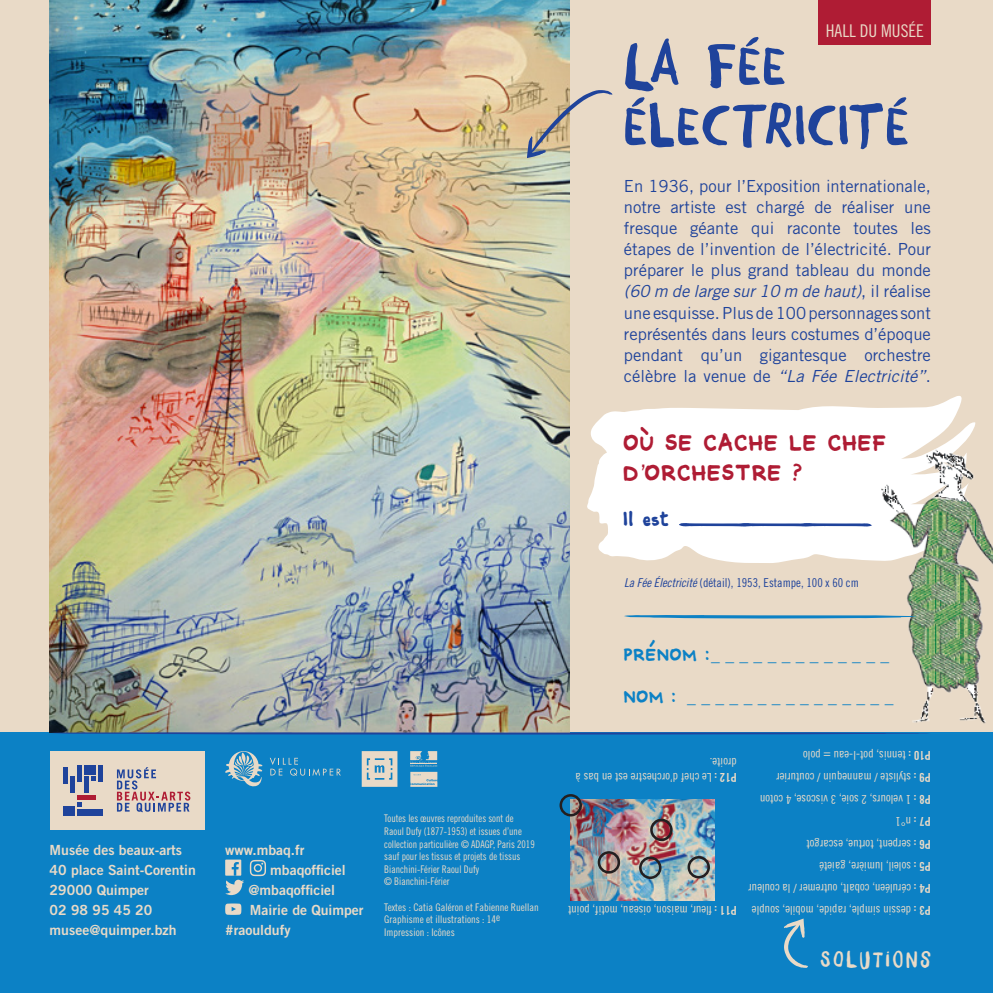
<style>
.page{position:relative;width:993px;height:993px;background:#fff}
.page>*{position:absolute;margin:0;border:0;box-sizing:border-box;transform-origin:0 0}
.titre{font:56px/60.2px "Daft Brush";letter-spacing:.02em;color:#1f439b;scale:1.3 1}
.action{font:22.75px/30.6px "Comiquita Sans";letter-spacing:-.05em;color:#af1c34}
.t1{font:21.7px "Daft Brush";letter-spacing:.14em;color:#e9dac7;scale:1.14 1}
.question{font:21px "Comiquita Sans";color:#1f439b}
.question-2{font:17.5px "Trade Gothic";color:#0c81c5}
.légende_mini{font:17.5px "Trade Gothic Cond Eighteen";color:#e9dac7}
.intro{font:16.62px/21px "Trade Gothic";color:#1f439b;text-align:justify}
.t2{font:14px "Trade Gothic Bold Two";color:#e9dac7}
.légende_mini-2{font:12.25px/14.7px "Trade Gothic Cond Eighteen";color:#e9dac7}
.légende_mini-3{font:12.25px "Trade Gothic Cond Eighteen";color:#1f439b}
.légende_mini-4{font:12.25px "Trade Gothic Bold Cond Twenty";color:#e9dac7}
.légende_mini-5{font:10.5px/12.6px "Trade Gothic Cond Eighteen";color:#e9dac7;scale:.94 1}
.légende_mini-6{font:10.5px/12.6px "Trade Gothic Cond Eighteen";color:#e9dac7}
.s1{font-style:italic}
.s2{font-family:"Trade Gothic"}
.s3{font-family:"Comiquita Sans"}
.s4{font-family:"Trade Gothic Bold Cond Twenty"}
.s5{font-family:"Trade Gothic Cond Eighteen"}
</style>
<div class="page">
<div style="left:0;top:0;width:992px;height:734px;background:#e9dac7"></div>
<div style="left:0;top:732px;width:992px;height:260px;background:#0c81c5"></div>
<svg style="left:587px;top:396px;width:388px;height:167px;fill:#fff"></svg>
<img style="left:50px;top:0;width:519px;height:732px">
<div style="left:50px;top:750px;width:154px;height:79px;background:#e9dac7"></div>
<div style="left:70px;top:776px;width:5px;height:16px;background:#1f439b"></div>
<hr style="left:64px;top:767px;width:4px;height:16px;background:#1f439b">
<div style="left:64px;top:806px;width:11px;height:9px;background:#1f439b"></div>
<hr style="left:77px;top:795px;width:19px;height:4px;background:#af1c34">
<svg style="left:77px;top:802px;width:5px;height:4px"></svg>
<div style="left:77px;top:808px;width:26px;height:7px;background:#1f439b"></div>
<div style="left:98px;top:764px;width:5px;height:17px;background:#1f439b"></div>
<div style="left:84px;top:776px;width:5px;height:16px;background:#1f439b"></div>
<div style="left:84px;top:764px;width:12px;height:10px;background:#1f439b"></div>
<div style="left:77px;top:764px;width:5px;height:17px;background:#1f439b"></div>
<svg style="left:91px;top:776px;width:5px;height:5px"></svg>
<svg style="left:117px;top:767px;width:73px;height:45px"></svg>
<div style="left:225px;top:859px;width:16px;height:16px;background:#e9dac7"></div>
<svg style="left:250px;top:859px;width:16px;height:16px"></svg>
<svg style="left:225px;top:861px;width:19px;height:33px"></svg>
<svg style="left:225px;top:903px;width:16px;height:11px"></svg>
<svg style="left:784px;top:918px;width:23px;height:49px"></svg>
<svg style="left:527px;top:90px;width:85px;height:68px"></svg>
<svg style="left:410px;top:751px;width:28px;height:35px"></svg>
<svg style="left:361px;top:751px;width:36px;height:35px"></svg>
<svg style="left:270px;top:757px;width:71px;height:18px"></svg>
<svg style="left:225px;top:751px;width:38px;height:36px"></svg>
<img style="left:570px;top:799px;width:144px;height:101px">
<div style="left:639px;top:856px;width:22px;height:22px;border:3px solid #231f20;border-radius:50%"></div>
<div style="left:597px;top:850px;width:23px;height:23px;border:3px solid #231f20;border-radius:50%"></div>
<div style="left:650px;top:818px;width:22px;height:22px;border:3px solid #231f20;border-radius:50%"></div>
<div style="left:559px;top:793px;width:22px;height:23px;border:3px solid #231f20;border-radius:50%"></div>
<div style="left:687px;top:855px;width:22px;height:23px;border:3px solid #231f20;border-radius:50%"></div>
<svg style="left:50px;top:732px;width:879px;height:2px;background:#2e5a9f"></svg>
<img style="left:894px;top:438px;width:81px;height:19px">
<img style="left:944px;top:457px;width:36px;height:60px">
<img style="left:928px;top:446px;width:16px;height:71px">
<img style="left:874px;top:445px;width:54px;height:72px">
<img style="left:874px;top:446px;width:51px;height:71px">
<img style="left:895px;top:517px;width:91px;height:207px">
<img style="left:968px;top:535px;width:22px;height:112px">
<img style="left:967px;top:543px;width:25px;height:92px">
<img style="left:874px;top:470px;width:21px;height:93px">
<svg style="left:624px;top:614px;width:291px;height:4px"></svg>
<div style="left:818px;top:0;width:112px;height:45px;background:#af1c34"></div>
<p class="t2" style="left:50px;top:840px;width:134px">Musée des beaux-arts</p>
<p class="t2" style="left:50px;top:860px;width:148px">40 place Saint-Corentin</p>
<p class="t2" style="left:50px;top:880px;width:101px">29000 Quimper</p>
<p class="t2" style="left:50px;top:900px;width:104px">02 98 95 45 20</p>
<p class="t2" style="left:50px;top:920px;width:128px">musee@quimper.bzh</p>
<p class="t2" style="left:225px;top:840px;width:81px">www.mbaq.fr</p>
<p class="t2" style="left:270px;top:860px;width:77px">mbaqofficiel</p>
<p class="t2" style="left:248px;top:880px;width:88px">@mbaqofficiel</p>
<p class="t2" style="left:250px;top:900px;width:115px">Mairie de Quimper</p>
<p class="t2" style="left:225px;top:920px;width:67px">#raouldufy</p>
<p class="légende_mini-5" style="left:384px;top:811px;width:162px">Toutes les œuvres reproduites sont de Raoul Dufy (1877-1953) et issues d’une collection particulière © ADAGP, Paris 2019 sauf pour les tissus et projets de tissus Bianchini-Férier Raoul Dufy<br>© Bianchini-Férier</p>
<p class="légende_mini-6" style="left:384px;top:900px;width:156px">Textes : Catia Galéron et Fabienne Ruellan<br>Graphisme et illustrations : 14e<br>Impression : Icônes</p>
<p class="légende_mini" style="left:825px;top:21px;width:100px">HALL DU MUSÉE</p>
<p class="titre" style="left:623px;top:36px;width:220px">LA FÉE<br>ÉlECTRICITÉ</p>
<p class="intro" style="left:623px;top:176px;width:308px">En 1936, pour l’Exposition internationale, notre artiste est chargé de réaliser une fresque géante qui raconte toutes les étapes de l’invention de l’électricité. Pour préparer le plus grand tableau du monde <span class="s1">(60 m de large sur10 m de haut)</span>, i l r é a l i s e une esquisse. Plus de 100 personnages sont représentés dans leurs costumes d’époque pendant qu’un gigantesque orchestre c é l è b re l a ve n u e d e <span class="s1">“La Fée Electricité”</span>.</p>
<p class="action" style="left:623px;top:425px;width:266px">OÙ SE CACHE LE CHEF<br>D<span class="s2">’</span>ORCHESTRE ?</p>
<p class="question" style="left:623px;top:499px;width:270px">Il est ___</p>
<p class="légende_mini-3" style="left:623px;top:575px;width:236px"><span class="s1">LaFéeÉlectricité</span>(détail), 1953, Estampe, 100 x 60 cm</p>
<p class="question-2" style="left:623px;top:644px;width:267px"><span class="s3">PRÉNOM :</span>_ _ _ _ _ _ _ _ _ _ _ _ _</p>
<p class="question-2" style="left:623px;top:686px;width:271px"><span class="s3">NOM :</span> _ _ _ _ _ _ _ _ _ _ _ _ _ _ _</p>
<p class="légende_mini-2" style="left:736px;top:784px;width:163px;rotate:-180deg"><span class="s4">P12 :</span> Le chef d’orchestre est en bas à droite.</p>
<p class="légende_mini-2" style="left:736px;top:917px;width:170px;rotate:-180deg"><span class="s4">P11 :</span> fleur, maison, oiseau, motif, point</p>
<p class="légende_mini-2" style="left:930px;top:762px;width:129px;rotate:-180deg"><span class="s4">P10 :</span> tennis, pot-l-eau = polo</p>
<p class="légende_mini-2" style="left:930px;top:784px;width:156px;rotate:-180deg"><span class="s4">P9 :</span> styliste / mannequin / couturier</p>
<p class="légende_mini-2" style="left:930px;top:806px;width:172px;rotate:-180deg"><span class="s4">P8 :</span> 1 velours, 2 soie, 3 viscose, 4 coton</p>
<p class="légende_mini-4" style="left:930px;top:829px;width:37px;rotate:-180deg">P7 : <span class="s5">n°1</span></p>
<p class="légende_mini-2" style="left:930px;top:851px;width:126px;rotate:-180deg"><span class="s4">P6 :</span> serpent, tortue, escargot</p>
<p class="légende_mini-2" style="left:930px;top:873px;width:113px;rotate:-180deg"><span class="s4">P5 :</span> soleil, lumière, gaieté</p>
<p class="légende_mini-2" style="left:930px;top:895px;width:184px;rotate:-180deg"><span class="s4">P4 :</span> céruléen, cobalt, outremer / la couleur</p>
<p class="légende_mini-2" style="left:930px;top:917px;width:180px;rotate:-180deg"><span class="s4">P3 :</span> dessin simple, rapide, mobile, souple</p>
<p class="t1" style="left:820px;top:944px;width:98px">SOLUTIONS</p>
</div>
